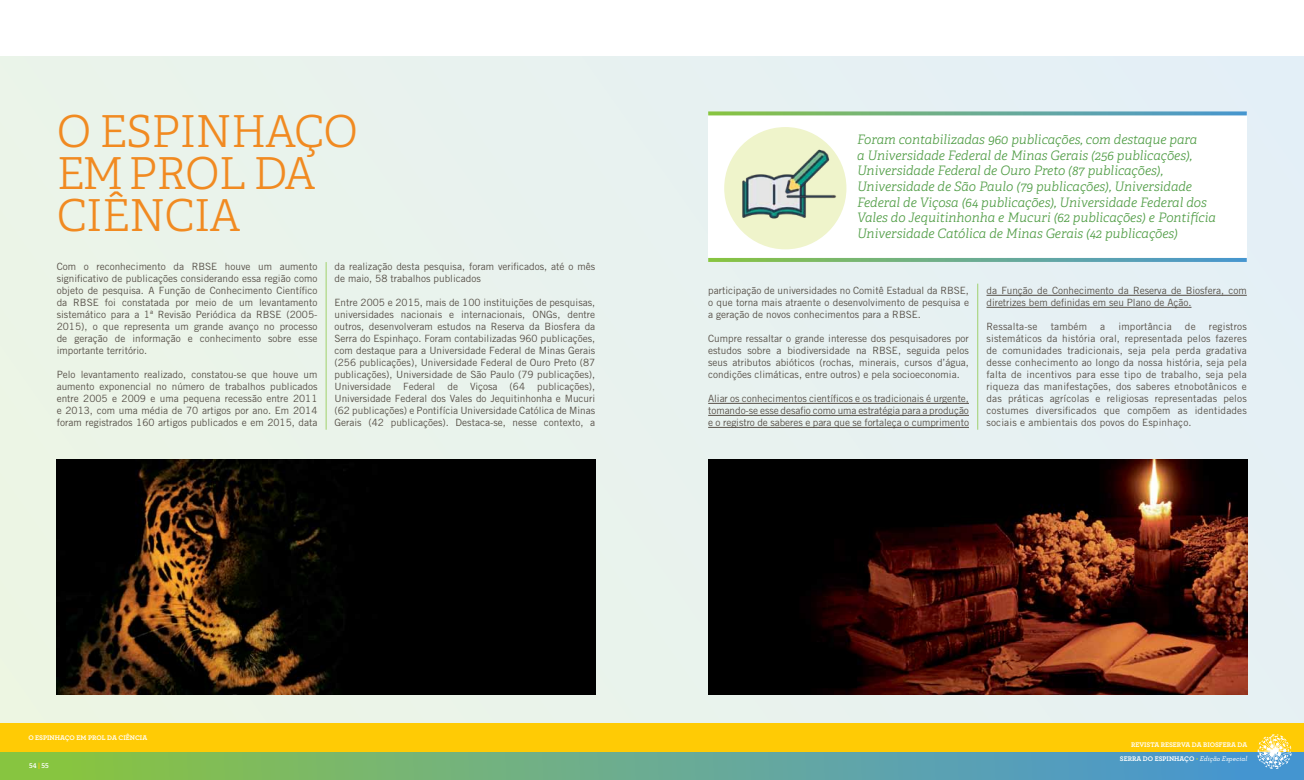
<style>
.page{position:relative;width:1304px;height:780px;background:#fff}
.page>*{position:absolute;margin:0;border:0;box-sizing:border-box;transform-origin:0 0}
.t1{font:300 44px/42.1px "Adelle";letter-spacing:-.02em;color:#f18a21}
.t2{font:italic 300 13px/15.6px "Adelle";color:#4f9c44}
.t3{font:10px/12px "Trade Gothic";color:#585149;text-align:justify}
.t4{font:700 7px "Archer";color:#fff}
.t5{font:italic 500 7px "Archer";color:#fff}
.t6{font:600 7px "Adelle";color:#fff}
.s1{color:#ffcb05}
.s2{font-weight:400;font-style:normal;font-size:8px;color:#cbdb2a}
</style>
<div class="page">
<div style="left:0;top:57px;width:1304px;height:694px;background:#e9f2ee"></div>
<div style="left:708px;top:113px;width:539px;height:149px;background:#fff"></div>
<div style="left:0;top:751px;width:1304px;height:29px;background:linear-gradient(to right,#8dc540,#4593dc)"></div>
<hr style="left:326px;top:262px;width:1px;height:167px;background:#87c540">
<hr style="left:977px;top:283px;width:1px;height:146px;background:#87c540">
<div style="left:0;top:723px;width:1304px;height:28px;background:#ffcb05"></div>
<svg style="left:1257px;top:734px;width:34px;height:35px"></svg>
<hr style="left:708px;top:403px;width:261px;height:1px;background:#585149">
<hr style="left:708px;top:415px;width:261px;height:1px;background:#585149">
<hr style="left:708px;top:427px;width:261px;height:1px;background:#585149">
<img style="left:709px;top:459px;width:538px;height:235px">
<img style="left:57px;top:459px;width:538px;height:235px">
<svg style="left:708px;top:111px;width:539px;height:4px;background:#77b399"></svg>
<svg style="left:708px;top:258px;width:539px;height:4px;background:#6bad8f"></svg>
<hr style="left:986px;top:295px;width:261px;height:1px;background:#585149">
<hr style="left:986px;top:307px;width:205px;height:1px;background:#585149">
<div style="left:724px;top:127px;width:122px;height:122px;background:#eff4cb;border-radius:50%"></div>
<img style="left:737px;top:174px;width:69px;height:59px">
<img style="left:774px;top:138px;width:72px;height:72px">
<h1 class="t1" style="left:57px;top:111px;width:303px">O ESPINHAÇO<br>EM PROL DA<br>CIÊNCIA</h1>
<p class="t3" style="left:57px;top:260px;width:262px">Com o reconhecimento da R BSE houve um aumento significativo de publicações considerando essa região como objeto de pesquisa. A Função de Conhecimento Científico da R BSE foi constatada por meio de um levantamento sistemático para a 1ª Revisão Periódica da R BSE (2005- 2015), o que representa um grande avanço no processo de geração de informação e conhecimento sobre esse importante território.</p>
<p class="t3" style="left:57px;top:368px;width:262px">Pelo levantamento realizado, constatou-se que houve um aumento exponencial no número de trabalhos publicados entre 2005 e 2009 e uma pequena recessão entre 2011 e 2013, com uma média de 70 artigos por ano. Em 2014 foram registrados 160 artigos publicados e em 2015, data</p>
<p class="t3" style="left:334px;top:260px;width:262px">da realização desta pesquisa, foram verificados, até o mês de maio, 58 trabalhos publicados</p>
<p class="t3" style="left:334px;top:296px;width:262px">Entre 2005 e 2015, mais de 100 instituições de pesquisas, universidades nacionais e internacionais, ONGs, dentre outros, desenvolveram estudos na Reserva da Biosfera da Serra do Espinhaço. Foram contabilizadas 960 publicações, com destaque para a Universidade Federal de Minas Gerais (256 publicações), Universidade Federal de Ouro Preto (87 publicações), Universidade de São Paulo (79 publicações), Universidade Federal de Viçosa (64 publicações), Universidade Federal dos Vales do Jequitinhonha e Mucuri (62 publicações) e Pontifícia Universidade Católica de Minas Gerais (42 publicações). Destaca-se, nesse contexto, a</p>
<p class="t2" style="left:857px;top:132px;width:360px">Foram contabilizadas 960 publicações, com destaque para<br>a Universidade Federal de Minas Gerais (256 publicações), Universidade Federal de Ouro Preto (87 publicações), Universidade de São Paulo (79 publicações), Universidade Federal de Viçosa (64 publicações), Universidade Federal dos Vales do Jequitinhonha e Mucuri (62 publicações) e Pontifícia Universidade Católica de Minas Gerais (42 publicações)</p>
<p class="t3" style="left:708px;top:284px;width:262px">participação de universidades no Comitê Estadual da R BSE, o que torna mais atraente o desenvolvimento de pesquisa e a geração de novos conhecimentos para a R BSE .</p>
<p class="t3" style="left:708px;top:332px;width:262px">Cumpre ressaltar o grande interesse dos pesquisadores por estudos sobre a biodiversidade na R BSE, seguida pelos seus atributos abióticos (rochas, minerais, cursos d’água, condições climáticas, entre outros) e pela socioeconomia.</p>
<p class="t3" style="left:708px;top:392px;width:262px">Aliar os conhecimentos científicos e os tradicionais é urgente, tomando-se esse desafio como uma estratégia para a produção e o registro de saberes e para que se fortaleça o cumprimento</p>
<p class="t3" style="left:986px;top:284px;width:262px">da Função de Conhecimento da Reserva de Biosfera, com diretrizes bem definidas em seu Plano de Ação.</p>
<p class="t3" style="left:986px;top:320px;width:52px">R essalta-se</p>
<p class="t3" style="left:1051px;top:320px;width:38px">também</p>
<p class="t3" style="left:1100px;top:320px;width:6px">a</p>
<p class="t3" style="left:1118px;top:320px;width:55px">importância</p>
<p class="t3" style="left:1185px;top:320px;width:12px">de</p>
<p class="t3" style="left:986px;top:320px;width:262px;text-indent:222px">registros sistemáticos da história oral, representada pelos fazeres de comunidades tradicionais, seja pela perda gradativa desse conhecimento ao longo da nossa história, seja pela falta de incentivos para esse tipo de trabalho, seja pela riqueza das manifestações, dos saberes etnobotânicos e das práticas agrícolas e religiosas representadas pelos costumes diversificados que compõem as identidades sociais e ambientais dos povos do Espinhaço.</p>
<p class="t4" style="left:28px;top:732px;width:120px">O ESPINHAÇO EM PROL DA CIÊNCIA</p>
<p class="t6" style="left:29px;top:761px;width:21px">54 <span class="s1">|</span> 55</p>
<p class="t4" style="left:1131px;top:739px;width:9px">REVIS</p>
<p class="t4" style="left:1150px;top:739px;width:20px">TA RESERVA</p>
<p class="t4" style="left:1192px;top:739px;width:21px">DA BIOSFERA</p>
<p class="t4" style="left:1238px;top:739px;width:6px">DA</p>
<p class="t4" style="left:1120px;top:753px;width:10px">SERRA</p>
<p class="t4" style="left:1143px;top:753px;width:43px">DO ESPINHAÇO</p>
<p class="t5" style="left:1196px;top:753px;width:53px"><span class="s2">•</span> Edição Especial</p>
</div>
